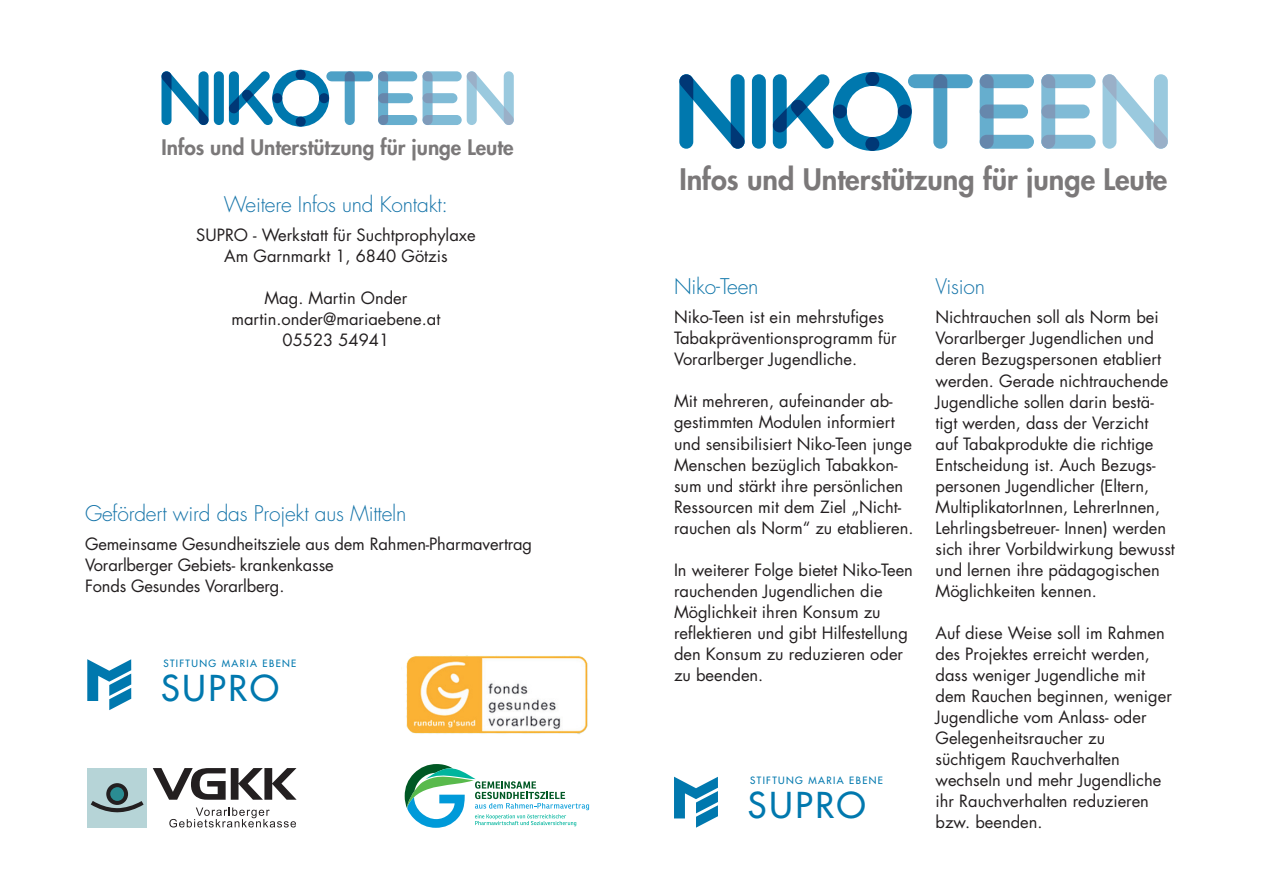
<style>
.page{position:relative;width:1263px;height:893px;background:#fff}
.page>*{position:absolute;margin:0;border:0;box-sizing:border-box;transform-origin:0 0}
.t1{font:34.8px "Futura";letter-spacing:.08em;color:#0078ae}
.t2{font:800 28.8px "Futura Std";color:rgb(35 31 32/.6)}
.t3{font:300 21px "Futura";letter-spacing:-.01em;color:#1574a9}
.t4{font:300 21px "Futura";letter-spacing:-.01em;color:#0e75a9}
.t5{font:800 20.85px "Futura Std";color:rgb(35 31 32/.6)}
.t6{font:16.5px/21px "Futura";color:#231f20}
.t7{font:9.75px "Futura";letter-spacing:.14em;color:#0078ae}
</style>
<div class="page">
<svg style="left:680px;top:75px;width:64px;height:73px"></svg>
<svg style="left:731px;top:74px;width:14px;height:75px"></svg>
<svg style="left:679px;top:74px;width:14px;height:75px"></svg>
<div style="left:752px;top:74px;width:14px;height:75px;background:#0078ae;border-radius:7px"></div>
<svg style="left:1112px;top:74px;width:55px;height:74px"></svg>
<svg style="left:1154px;top:74px;width:14px;height:75px"></svg>
<svg style="left:1102px;top:74px;width:14px;height:75px"></svg>
<svg style="left:773px;top:72px;width:200px;height:79px"></svg>
<svg style="left:980px;top:74px;width:13px;height:75px"></svg>
<svg style="left:980px;top:74px;width:54px;height:14px"></svg>
<svg style="left:980px;top:135px;width:54px;height:14px"></svg>
<svg style="left:980px;top:105px;width:48px;height:13px"></svg>
<div style="left:1041px;top:74px;width:14px;height:75px;background:#80bbd6;border-radius:7px"></div>
<svg style="left:1041px;top:74px;width:54px;height:14px"></svg>
<svg style="left:1041px;top:135px;width:54px;height:14px"></svg>
<svg style="left:1041px;top:105px;width:49px;height:13px"></svg>
<svg style="left:674px;top:777px;width:44px;height:51px"></svg>
<svg style="left:87px;top:659px;width:44px;height:51px"></svg>
<svg style="left:153px;top:768px;width:144px;height:32px"></svg>
<svg style="left:169px;top:807px;width:127px;height:20px"></svg>
<div style="left:88px;top:768px;width:59px;height:59px;background:#b6d4d7"></div>
<svg style="left:106px;top:783px;width:22px;height:22px"></svg>
<div style="left:110px;top:787px;width:14px;height:14px;background:#2a8c92;border-radius:50%"></div>
<svg style="left:91px;top:801px;width:53px;height:11px"></svg>
<img style="left:401px;top:655px;width:187px;height:79px">
<svg style="left:405px;top:764px;width:184px;height:64px"></svg>
<svg style="left:163px;top:71px;width:44px;height:54px"></svg>
<svg style="left:199px;top:71px;width:10px;height:54px"></svg>
<svg style="left:161px;top:71px;width:11px;height:54px"></svg>
<div style="left:214px;top:71px;width:10px;height:54px;background:#0078ae;border-radius:5px"></div>
<svg style="left:467px;top:71px;width:47px;height:54px"></svg>
<svg style="left:504px;top:71px;width:10px;height:54px"></svg>
<svg style="left:467px;top:71px;width:10px;height:54px"></svg>
<svg style="left:229px;top:70px;width:144px;height:57px"></svg>
<div style="left:378px;top:71px;width:10px;height:54px;background:#66aece;border-radius:5px"></div>
<svg style="left:378px;top:71px;width:39px;height:10px"></svg>
<svg style="left:378px;top:115px;width:39px;height:10px"></svg>
<svg style="left:378px;top:93px;width:35px;height:10px"></svg>
<div style="left:423px;top:71px;width:10px;height:54px;background:#80bbd6;border-radius:5px"></div>
<svg style="left:423px;top:71px;width:39px;height:10px"></svg>
<svg style="left:423px;top:115px;width:39px;height:10px"></svg>
<svg style="left:423px;top:93px;width:34px;height:10px"></svg>
<p class="t5" style="left:161px;top:134px;width:353px">Infos und Unterstützung für junge Leute</p>
<p class="t3" style="left:224px;top:191px;width:226px">Weitere Infos und Kontakt:</p>
<p class="t6" style="left:196px;top:225px;width:281px;text-align:center">SUPRO - Werkstatt für Suchtprophylaxe<br>Am Garnmarkt 1, 6840 Götzis</p>
<p class="t6" style="left:231px;top:288px;width:210px;text-align:center">Mag. Martin Onder martin.onder@mariaebene.at<br>05523 54941</p>
<p class="t3" style="left:85px;top:499px;width:323px">Gefördert wird das Projekt aus Mitteln</p>
<p class="t6" style="left:85px;top:534px;width:449px">Gemeinsame Gesundheitsziele aus dem Rahmen-Pharmavertrag<br>Vorarlberger Gebiets- krankenkasse<br>Fonds Gesundes Vorarlberg.</p>
<p class="t7" style="left:163px;top:657px;width:134px">STIFTUNG MARIA EBENE</p>
<h1 class="t1" style="left:161px;top:665px;width:119px">SUPRO</h1>
<h2 class="t2" style="left:679px;top:161px;width:490px">Infos und Unterstützung für junge Leute</h2>
<p class="t4" style="left:674px;top:273px;width:86px">Niko-Teen</p>
<p class="t6" style="left:674px;top:307px;width:224px">Niko-Teen ist ein mehrstufiges<br>Tabakpräventionsprogramm für<br>Vorarlberger Jugendliche.</p>
<p class="t6" style="left:674px;top:391px;width:241px">Mit mehreren, aufeinander ab&shy;gestimmten Modulen informiert und sensibilisiert Niko-Teen junge<br>Menschen bezüglich Tabakkon&shy;sum und stärkt ihre persönlichen<br>Ressourcen mit dem Ziel „Nicht&shy;rauchen als Norm“ zu etablieren.</p>
<p class="t6" style="left:674px;top:559px;width:240px">In weiterer Folge bietet Niko-Teen rauchenden Jugendlichen die<br>Möglichkeit ihren Konsum zu reflektieren und gibt Hilfestellung den Konsum zu reduzieren oder zu beenden.</p>
<p class="t7" style="left:750px;top:774px;width:134px">STIFTUNG MARIA EBENE</p>
<h1 class="t1" style="left:748px;top:783px;width:119px">SUPRO</h1>
<p class="t3" style="left:935px;top:273px;width:51px">Vision</p>
<p class="t6" style="left:935px;top:307px;width:241px">Nichtrauchen soll als Norm bei<br>Vorarlberger Jugendlichen und deren Bezugspersonen etabliert werden. Gerade nichtrauchende<br>Jugendliche sollen darin bestä&shy;tigt werden, dass der Verzicht auf Tabakprodukte die richtige<br>Entscheidung ist. Auch Bezugs&shy;personen Jugendlicher (Eltern,<br>MultiplikatorInnen, LehrerInnen,<br>Lehrlingsbetreuer- Innen) werden sich ihrer Vorbildwirkung bewusst und lernen ihre pädagogischen<br>Möglichkeiten kennen.</p>
<p class="t6" style="left:935px;top:622px;width:238px">Auf diese Weise soll im Rahmen des Projektes erreicht werden, dass weniger Jugendliche mit dem Rauchen beginnen, weniger<br>Jugendliche vom Anlass- oder<br>Gelegenheitsraucher zu süchtigem Rauchverhalten wechseln und mehr Jugendliche ihr Rauchverhalten reduzieren bzw. beenden.</p>
</div>
